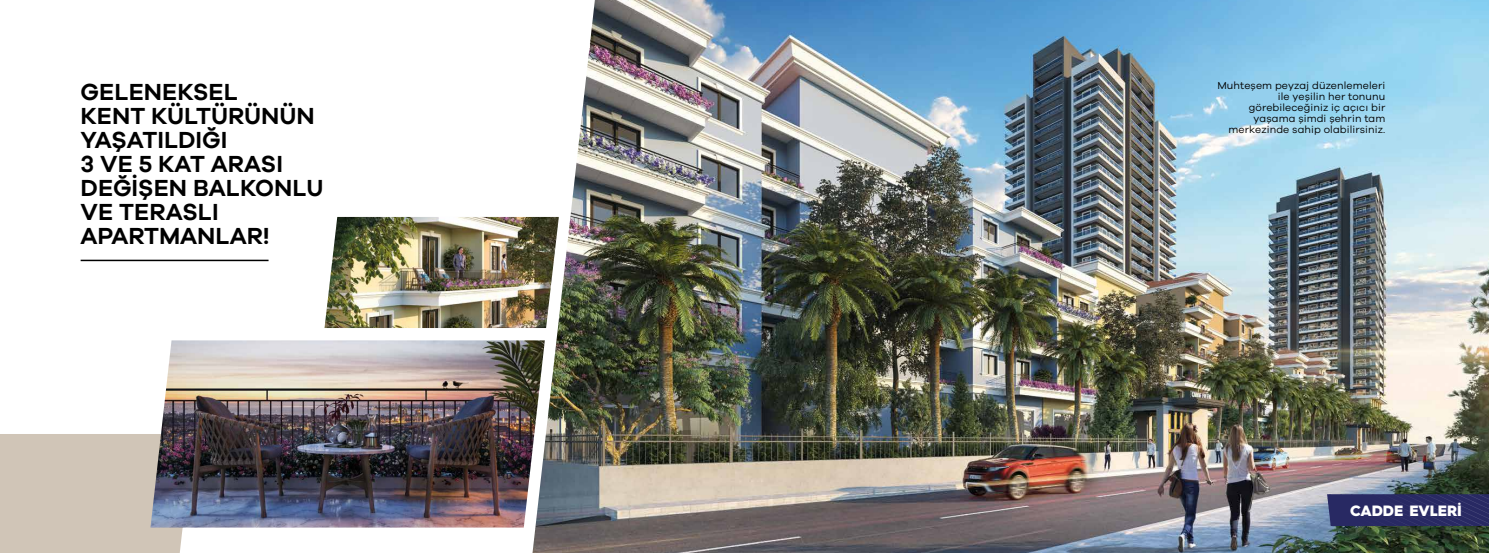
<style>
.page{position:relative;width:1489px;height:553px;background:#fff}
.page>*{position:absolute;margin:0;border:0;box-sizing:border-box;transform-origin:0 0}
.t1{font:600 24px/24px "Galano Grotesque";color:#000}
.t2{font:900 15px "Hurme Geometric Sans 3";color:#fff}
.t3{font:10.5px/11.1px "Galano Grotesque";letter-spacing:.01em;color:#000;text-align:right}
</style>
<div class="page">
<div style="left:0;top:434px;width:193px;height:119px;background:#d0c5b7"></div>
<img style="left:150px;top:340px;width:382px;height:187px">
<img style="left:324px;top:217px;width:208px;height:111px">
<img style="left:532px;top:0;width:956px;height:553px">
<svg style="left:1326px;top:494px;width:162px;height:32px;background:#2b2d65"></svg>
<hr style="left:81px;top:260px;width:187px;height:1px;background:#000">
<h1 class="t1" style="left:81px;top:79px;width:244px">GELENEKSEL<br>KENT KÜLTÜRÜNÜN<br>YAŞATILDIĞI<br>3 VE 5 KAT ARASI<br>DEĞİŞEN BALKONLU<br>VE TERASLI<br>APARTMANLAR!</h1>
<p class="t3" style="left:1217px;top:80px;width:169px">Muhteşem peyzaj düzenlemeleri ile yeşilin her tonunu görebileceğiniz iç açıcı bir yaşama şimdi şehrin tam merkezinde sahip olabilirsiniz.</p>
<h2 class="t2" style="left:1349px;top:500px;width:113px">CADDE EVLERİ</h2>
</div>
